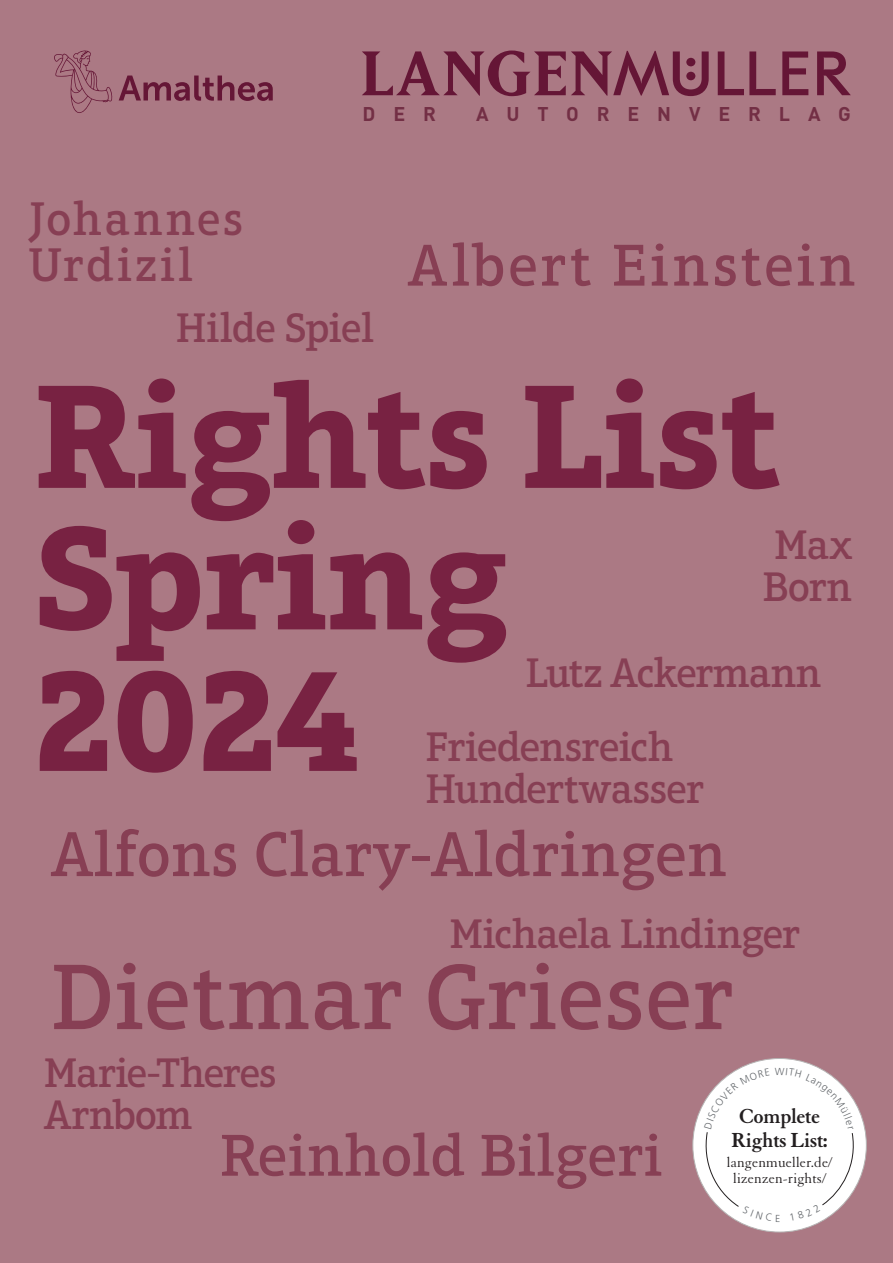
<style>
.page{position:relative;width:893px;height:1263px;background:#ab7984}
.page>*{position:absolute;margin:0;border:0;box-sizing:border-box;transform-origin:0 0}
.Ueberschrift_H1{font:700 150px "Aptifer Slab LT Pro";letter-spacing:-.01em;color:#782242}
.t1{font:500 94.5px "Aptifer Slab LT Pro";color:#873f54}
.t2{font:500 64.5px "Aptifer Slab LT Pro";color:#873f54}
.t3{font:500 60px "Aptifer Slab LT Pro";color:#873f54}
.t4{font:500 60px "Aptifer Slab LT Pro";letter-spacing:.045em;color:#873f54}
.t5{font:500 48px/45.6px "Aptifer Slab LT Pro";letter-spacing:.045em;color:#873f54}
.t6{font:500 42px/42px "Aptifer Slab LT Pro";letter-spacing:-.03em;color:#873f54}
.t7{font:700 22.2px "Granjon LT Std";letter-spacing:-.02em;color:#231f20}
.t8{font:700 19.65px "DINOT";letter-spacing:.91em;color:#732f45}
.t9{font:15.3px/15.3px "Granjon LT Std";letter-spacing:.005em;color:#231f20;text-align:center}
</style>
<div class="page">
<svg style="left:119px;top:76px;width:154px;height:25px"></svg>
<svg style="left:54px;top:50px;width:59px;height:63px"></svg>
<svg style="left:718px;top:51px;width:58px;height:44px"></svg>
<svg style="left:782px;top:51px;width:26px;height:44px"></svg>
<svg style="left:817px;top:51px;width:34px;height:44px"></svg>
<svg style="left:362px;top:51px;width:347px;height:45px"></svg>
<div style="left:686px;top:58px;width:9px;height:8px;background:#651636;border-radius:50%"></div>
<div style="left:686px;top:72px;width:9px;height:8px;background:#651636;border-radius:50%"></div>
<div style="left:693px;top:1058px;width:173px;height:174px;background:#fff;border-radius:50%"></div>
<svg style="left:702px;top:1068px;width:155px;height:154px"></svg>
<p class="t5" style="left:28px;top:196px;width:217px">Johannes<br>Urdizil</p>
<p class="t8" style="left:363px;top:101px;width:75px">DER</p>
<p class="t8" style="left:476px;top:101px;width:376px">AUTORENVERLAG</p>
<p class="t4" style="left:407px;top:231px;width:450px">Albert Einstein</p>
<p class="t6" style="left:176px;top:307px;width:200px">Hilde Spiel</p>
<p class="Ueberschrift_H1" style="left:34px;top:346px;width:748px">Rights List</p>
<p class="Ueberschrift_H1" style="left:34px;top:488px;width:476px">Spring</p>
<p class="Ueberschrift_H1" style="left:34px;top:629px;width:326px">2024</p>
<p class="t6" style="left:762px;top:523px;width:91px">Max<br>Born</p>
<p class="t6" style="left:525px;top:651px;width:298px">Lutz Ackermann</p>
<p class="t6" style="left:426px;top:726px;width:280px">Friedensreich<br>Hundertwasser</p>
<p class="t2" style="left:51px;top:817px;width:678px">Alfons Clary-Aldringen</p>
<p class="t6" style="left:449px;top:913px;width:352px">Michaela Lindinger</p>
<p class="t1" style="left:51px;top:942px;width:684px">Dietmar Grieser</p>
<p class="t6" style="left:44px;top:1051px;width:235px">Marie-Theres<br>Arnbom</p>
<p class="t3" style="left:220px;top:1121px;width:444px">Reinhold Bilgeri</p>
<p class="t7" style="left:739px;top:1104px;width:82px">Complete</p>
<p class="t7" style="left:731px;top:1128px;width:98px">Rights List:</p>
<p class="t9" style="left:727px;top:1155px;width:107px">langenmueller.de/ lizenzen-rights/</p>
</div>
